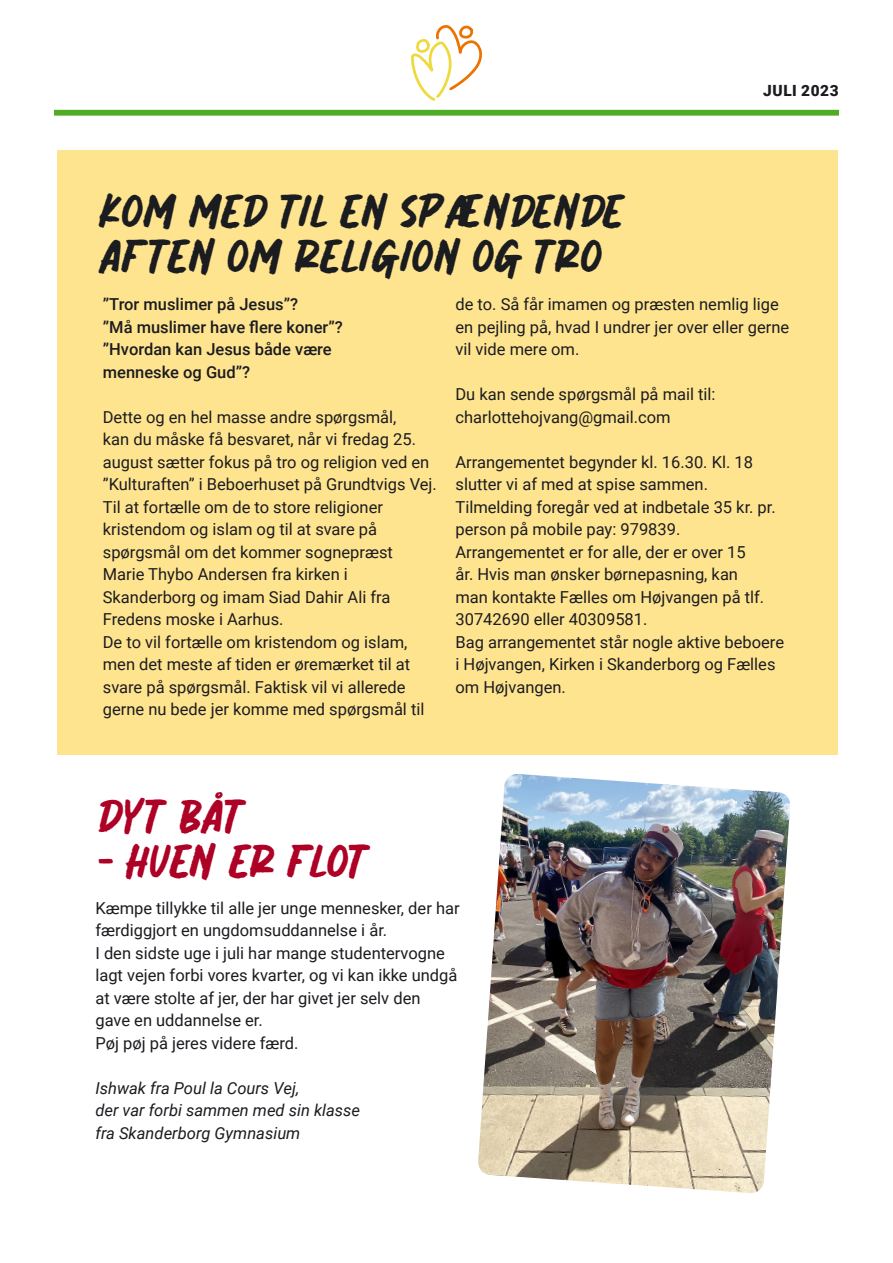
<style>
.page{position:relative;width:893px;height:1263px;background:#fff}
.page>*{position:absolute;margin:0;border:0;box-sizing:border-box;transform-origin:0 0}
.rubrik{font:30px "Chalk Brush Personal Use";letter-spacing:-.015em;color:#1b1c20}
.rubrik-2{font:30px "Chalk Brush Personal Use";letter-spacing:-.07em;color:#ad0126}
.rubrik-3{font:30px "Chalk Brush Personal Use";letter-spacing:-.01em;color:#ad0126}
.brødtekst{font:16.5px/22.5px "Roboto";color:#1b1c20}
.brødtekst-2{font:500 16.5px "Roboto";color:#1b1c20}
.brødtekst-3{font:italic 16.5px "Roboto";color:#1b1c20}
.t1{font:900 15.45px "Roboto";letter-spacing:.035em;color:#1b1c20}
</style>
<div class="page">
<div style="left:57px;top:150px;width:780px;height:605px;background:#ffe48f"></div>
<div style="left:54px;top:110px;width:785px;height:6px;background:#50ac25"></div>
<svg style="left:411px;top:25px;width:71px;height:76px"></svg>
<img style="left:478px;top:774px;width:312px;height:419px">
<p class="rubrik" style="left:99px;top:197px;width:529px">KOM MED TIL EN SPÆNDENDE</p>
<p class="rubrik" style="left:99px;top:242px;width:505px">AFTEN OM RELIGION OG TRO</p>
<p class="t1" style="left:763px;top:80px;width:77px">JULI 2023</p>
<p class="brødtekst-2" style="left:103px;top:293px;width:197px">”Tror muslimer på Jesus”?</p>
<p class="brødtekst-2" style="left:103px;top:315px;width:242px">”Må muslimer have flere koner”?</p>
<p class="brødtekst-2" style="left:103px;top:338px;width:230px">”Hvordan kan Jesus både være</p>
<p class="brødtekst-2" style="left:103px;top:360px;width:149px">menneske og Gud”?</p>
<p class="brødtekst" style="left:103px;top:405px;width:336px">Dette og en hel masse andre spørgsmål,<br>kan du måske få besvaret, når vi fredag 25. august sætter fokus på tro og religion ved en ”Kulturaften” i Beboerhuset på Grundtvigs Vej.</p>
<p class="brødtekst" style="left:103px;top:495px;width:292px">Til at fortælle om de to store religioner kristendom og islam og til at svare på spørgsmål om det kommer sognepræst Marie Thybo Andersen fra kirken i Skanderborg og imam Siad Dahir Ali fra Fredens moske i Aarhus.</p>
<p class="brødtekst" style="left:103px;top:630px;width:323px">De to vil fortælle om kristendom og islam, men det meste af tiden er øremærket til at svare på spørgsmål. Faktisk vil vi allerede gerne nu bede jer komme med spørgsmål til</p>
<p class="brødtekst" style="left:455px;top:292px;width:335px">de to. Så får imamen og præsten nemlig lige en pejling på, hvad I undrer jer over eller gerne vil vide mere om.</p>
<p class="brødtekst" style="left:455px;top:382px;width:262px">Du kan sende spørgsmål på mail til:</p>
<p class="brødtekst" style="left:455px;top:405px;width:217px">charlottehojvang@gmail.com</p>
<p class="brødtekst" style="left:455px;top:450px;width:299px">Arrangementet begynder kl. 16.30. Kl. 18 slutter vi af med at spise sammen.</p>
<p class="brødtekst" style="left:455px;top:495px;width:322px">Tilmelding foregår ved at indbetale 35 kr. pr. person på mobile pay: 979839.</p>
<p class="brødtekst" style="left:455px;top:540px;width:310px">Arrangementet er for alle, der er over 15 år. Hvis man ønsker børnepasning, kan man kontakte Fælles om Højvangen på tlf.<br>30742690 eller 40309581.</p>
<p class="brødtekst" style="left:455px;top:630px;width:330px">Bag arrangementet står nogle aktive beboere i Højvangen, Kirken i Skanderborg og Fælles om Højvangen.</p>
<p class="rubrik-3" style="left:99px;top:802px;width:150px">DYT BÅT</p>
<p class="rubrik-2" style="left:99px;top:847px;width:274px">- HUEN ER FLOT</p>
<p class="brødtekst" style="left:95px;top:896px;width:366px">Kæmpe tillykke til alle jer unge mennesker, der har</p>
<p class="brødtekst" style="left:95px;top:919px;width:293px">færdiggjort en ungdomsuddannelse i år.</p>
<p class="brødtekst" style="left:95px;top:941px;width:351px">I den sidste uge i juli har mange studentervogne</p>
<p class="brødtekst" style="left:95px;top:964px;width:364px">lagt vejen forbi vores kvarter, og vi kan ikke undgå</p>
<p class="brødtekst" style="left:95px;top:986px;width:327px">at være stolte af jer, der har givet jer selv den</p>
<p class="brødtekst" style="left:95px;top:1009px;width:169px">gave en uddannelse er.</p>
<p class="brødtekst" style="left:95px;top:1031px;width:205px">Pøj pøj på jeres videre færd.</p>
<p class="brødtekst-3" style="left:95px;top:1076px;width:205px">Ishwak fra Poul la Cours Vej,</p>
<p class="brødtekst-3" style="left:95px;top:1099px;width:266px">der var forbi sammen med sin klasse</p>
<p class="brødtekst-3" style="left:95px;top:1121px;width:206px">fra Skanderborg Gymnasium</p>
</div>
